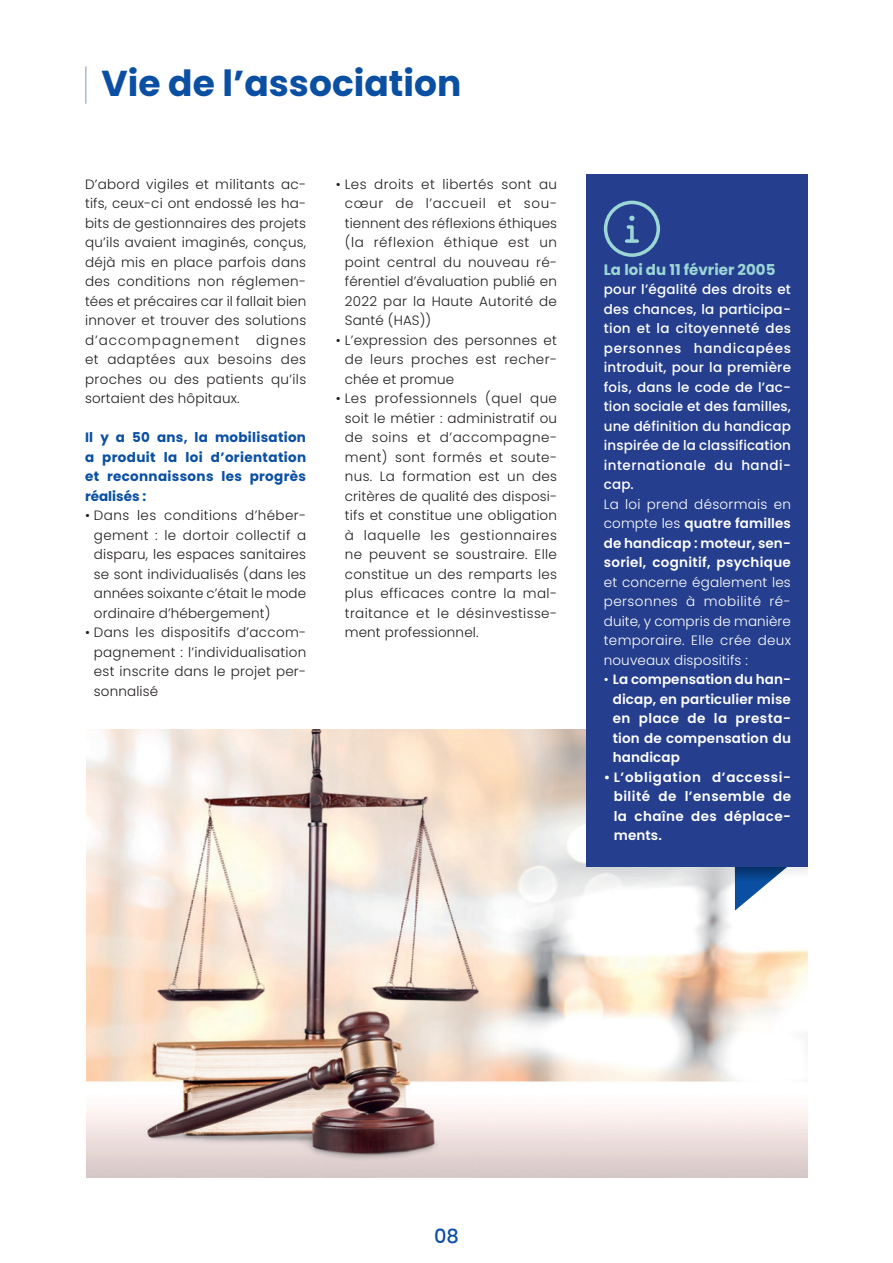
<style>
.page{position:relative;width:893px;height:1263px;background:#fff}
.page>*{position:absolute;margin:0;border:0;box-sizing:border-box;transform-origin:0 0}
.t1{font:700 36px "Poppins";color:#0a4fa2}
.t2{font:500 19.5px "Poppins";color:#0a4fa2}
.t3{font:700 15px "Poppins";color:#9cd7d6}
.t4{font:300 13.5px/19.5px "Poppins";letter-spacing:.015em;color:#231f20;text-align:justify}
.t5{font:500 13.5px/19.5px "Poppins";letter-spacing:.01em;color:#fff;text-align:justify}
.t6{font:300 13.5px/19.5px "Poppins";letter-spacing:.01em;color:#fff;text-align:justify}
.t7{font:600 13.5px/19.5px "Poppins";letter-spacing:.03em;color:#fff;text-align:justify}
.t8{font:700 13.5px/19.5px "Poppins";letter-spacing:.025em;color:#0a4fa2;text-align:justify}
.s1{font-weight:600}
.s2{font-weight:300}
</style>
<div class="page">
<hr style="left:85px;top:66px;width:2px;height:38px;background:#aeb6db">
<img style="left:87px;top:729px;width:721px;height:449px">
<svg style="left:735px;top:867px;width:56px;height:44px"></svg>
<div style="left:587px;top:174px;width:221px;height:693px;background:#253f8e"></div>
<svg style="left:604px;top:201px;width:56px;height:56px"></svg>
<p class="t1" style="left:102px;top:62px;width:361px">Vie de l’association</p>
<p class="t4" style="left:85px;top:174px;width:223px">D’abord vigiles et militants ac&shy;tifs, ceux-ci ont endossé les ha&shy;bits de gestionnaires des projets qu’ils avaient imaginés, conçus, déjà mis en place parfois dans des conditions non réglemen&shy;tées et précaires car il fallait bien innover et trouver des solutions d’accompagnement dignes et adaptées aux besoins des proches ou des patients qu’ils sortaient des hôpitaux.</p>
<p class="t8" style="left:85px;top:428px;width:223px">Il y a 50 ans, la mobilisation a produit la loi d’orientation et reconnaissons les progrès réalisés :</p>
<p class="t4" style="left:94px;top:506px;width:214px;text-indent:-9px">• Dans les conditions d’héber&shy;gement : le dortoir collectif a disparu, les espaces sanitaires se sont individualisés (dans les années soixante c’était le mode ordinaire d’hébergement)</p>
<p class="t4" style="left:94px;top:623px;width:214px;text-indent:-9px">• Dans les dispositifs d’accom&shy;pagnement : l’individualisation est inscrite dans le projet per&shy;sonnalisé</p>
<p class="t4" style="left:345px;top:174px;width:214px;text-indent:-9px">• Les droits et libertés sont au cœur de l’accueil et sou&shy;tiennent des réflexions éthiques (la réflexion éthique est un point central du nouveau ré&shy;férentiel d’évaluation publié en 2022 par la Haute Autorité de Santé (HAS))</p>
<p class="t4" style="left:345px;top:330px;width:214px;text-indent:-9px">• L’expression des personnes et de leurs proches est recher&shy;chée et promue</p>
<p class="t4" style="left:345px;top:389px;width:214px;text-indent:-9px">• Les professionnels (quel que soit le métier : administratif ou de soins et d’accompagne&shy;ment) sont formés et soute&shy;nus. La formation est un des critères de qualité des disposi&shy;tifs et constitue une obligation à laquelle les gestionnaires ne peuvent se soustraire. Elle constitue un des remparts les plus efficaces contre la mal&shy;traitance et le désinvestisse&shy;ment professionnel.</p>
<p class="t3" style="left:604px;top:261px;width:173px">La loi du 11 février 2005</p>
<p class="t5" style="left:604px;top:280px;width:189px">pour l’égalité des droits et des chances, la participa&shy;tion et la citoyenneté des personnes handicapées introduit, pour la première fois, dans le code de l’ac&shy;tion sociale et des familles, une définition du handicap inspirée de la classification internationale du handi&shy;cap.</p>
<p class="t6" style="left:604px;top:494px;width:189px">La loi prend désormais en compte les <span class="s1">quatre familles de handicap : moteur, sen&shy;soriel, cognitif, psychique </span>et concerne également les personnes à mobilité ré&shy;duite, y compris de manière temporaire. Elle crée deux nouveaux dispositifs :</p>
<p class="t7" style="left:613px;top:670px;width:180px;text-indent:-9px"><span class="s2">•</span> La compensation du han&shy;dicap, en particulier mise en place de la presta&shy;tion de compensation du handicap</p>
<p class="t7" style="left:614px;top:767px;width:179px;text-indent:-10px">• L’obligation d’accessi&shy;bilité de l’ensemble de la chaîne des déplace&shy;ments.</p>
<p class="t2" style="left:434px;top:1225px;width:26px">08</p>
</div>
